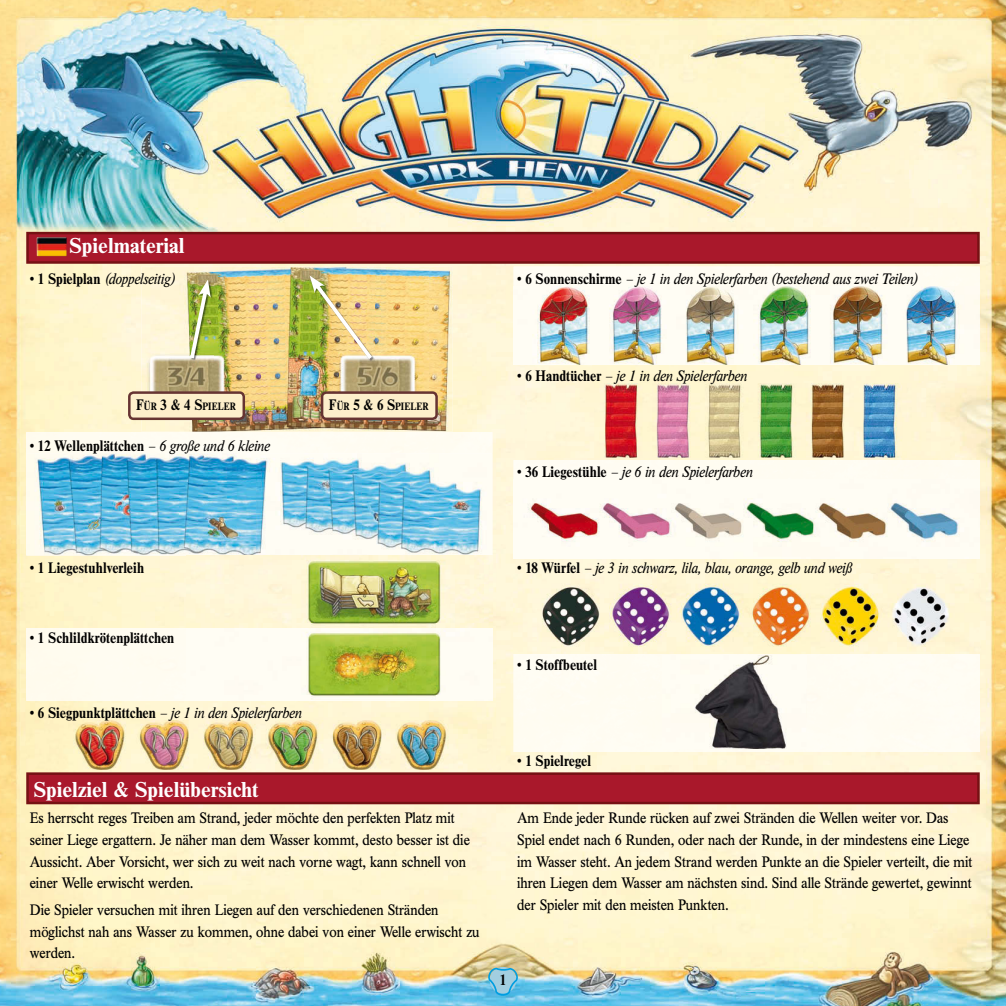
<style>
.page{position:relative;width:1006px;height:1006px;background:#fff}
.page>*{position:absolute;margin:0;border:0;box-sizing:border-box;transform-origin:0 0}
.t1{font:700 21.25px "Times BQ";color:#fff}
.t2{font:15px/21.9px "Times BQ";color:#000;scale:.9 1}
.t3{font:italic 15px "Times BQ";color:#000;scale:.9 1}
.t4{font:700 15px "Times BQ";letter-spacing:.005em;color:#000;scale:.9 1}
.t5{font:700 10.5px "Times BQ";letter-spacing:.015em;color:#000;scale:.9 1}
.s1{font-weight:700;font-style:normal}
.s2{font-size:15px}
.s3{font-weight:400;font-style:italic}
</style>
<div class="page">
<img style="left:0;top:0;width:1006px;height:1006px">
<div style="left:27px;top:233px;width:951px;height:29px;background:#a9182b"></div>
<div style="left:26px;top:232px;width:953px;height:32px;border:2px solid #761114"></div>
<div style="left:26px;top:432px;width:466px;height:21px;background:#fffcf2"></div>
<div style="left:513px;top:266px;width:466px;height:20px;background:#fffcf2"></div>
<div style="left:513px;top:460px;width:466px;height:19px;background:#fffcf2"></div>
<img style="left:513px;top:575px;width:466px;height:177px">
<div style="left:26px;top:628px;width:160px;height:73px;background:#fffcf0"></div>
<div style="left:27px;top:773px;width:951px;height:30px;background:#a9182b"></div>
<div style="left:26px;top:772px;width:953px;height:32px;border:2px solid #761114"></div>
<img style="left:141px;top:266px;width:312px;height:165px">
<img style="left:513px;top:286px;width:466px;height:79px">
<img style="left:527px;top:383px;width:439px;height:75px">
<img style="left:513px;top:479px;width:466px;height:79px">
<img style="left:662px;top:655px;width:145px;height:94px">
<img style="left:26px;top:453px;width:466px;height:102px">
<img style="left:186px;top:555px;width:306px;height:146px">
<img style="left:26px;top:720px;width:466px;height:50px">
<img style="left:211px;top:280px;width:2px;height:81px">
<img style="left:187px;top:279px;width:24px;height:83px">
<img style="left:310px;top:275px;width:66px;height:88px">
<svg style="left:487px;top:965px;width:32px;height:31px"></svg>
<img style="left:37px;top:237px;width:30px;height:19px">
<div style="left:129px;top:392px;width:115px;height:27px;background:#fdefcb;border-radius:4px"></div>
<div style="left:128px;top:391px;width:117px;height:29px;border:2px solid #663432;border-radius:4px"></div>
<div style="left:322px;top:392px;width:114px;height:27px;background:#fdefcb;border-radius:4px"></div>
<div style="left:321px;top:391px;width:117px;height:29px;border:2px solid #663432;border-radius:4px"></div>
<h1 class="t1" style="left:69px;top:233px;width:117px">Spielmaterial</h1>
<p class="t3" style="left:30px;top:271px;width:162px"><span class="s1">• 1 Spielplan</span> (doppelseitig)</p>
<p class="t3" style="left:517px;top:271px;width:446px"><span class="s1">• 6 Sonnenschirme</span> – je 1 in den Spielerfarben (bestehend aus zwei Teilen)</p>
<p class="t5" style="left:136px;top:400px;width:112px"><span class="s2">F</span>ÜR <span class="s2">3 &amp; 4 S</span>PIELER</p>
<p class="t5" style="left:329px;top:400px;width:112px"><span class="s2">F</span>ÜR <span class="s2">5 &amp; 6 S</span>PIELER</p>
<p class="t4" style="left:30px;top:437px;width:267px">• 12 Wellenplättchen <span class="s3">– 6 große und 6 kleine</span></p>
<p class="t3" style="left:517px;top:367px;width:256px"><span class="s1">• 6 Handtücher</span> – je 1 in den Spielerfarben</p>
<p class="t3" style="left:517px;top:463px;width:262px"><span class="s1">• 36 Liegestühle</span> – je 6 in den Spielerfarben</p>
<p class="t4" style="left:30px;top:559px;width:128px">• 1 Liegestuhlverleih</p>
<p class="t3" style="left:517px;top:559px;width:373px"><span class="s1">• 18 Würfel</span> – je 3 in schwarz, lila, blau, orange, gelb und weiß</p>
<p class="t4" style="left:30px;top:629px;width:162px">• 1 Schlildkrötenplättchen</p>
<p class="t3" style="left:30px;top:704px;width:303px"><span class="s1">• 6 Siegpunktplättchen</span> – je 1 in den Spielerfarben</p>
<h1 class="t1" style="left:33px;top:776px;width:226px">Spielziel &amp; Spielübersicht</h1>
<p class="t2" style="left:30px;top:807px;width:490px">Es herrscht reges Treiben am Strand, jeder möchte den perfekten Platz mit seiner Liege ergattern. Je näher man dem Wasser kommt, desto besser ist die Aussicht. Aber Vorsicht, wer sich zu weit nach vorne wagt, kann schnell von einer Welle erwischt werden.</p>
<p class="t2" style="left:30px;top:898px;width:501px">Die Spieler versuchen mit ihren Liegen auf den verschiedenen Stränden möglichst nah ans Wasser zu kommen, ohne dabei von einer Welle erwischt zu werden.</p>
<p class="t4" style="left:517px;top:655px;width:90px">• 1 Stoffbeutel</p>
<p class="t4" style="left:517px;top:752px;width:84px">• 1 Spielregel</p>
<p class="t2" style="left:517px;top:806px;width:507px">Am Ende jeder Runde rücken auf zwei Stränden die Wellen weiter vor. Das Spiel endet nach 6 Runden, oder nach der Runde, in der mindestens eine Liege im Wasser steht. An jedem Strand werden Punkte an die Spieler verteilt, die mit ihren Liegen dem Wasser am nächsten sind. Sind alle Strände gewertet, gewinnt der Spieler mit den meisten Punkten.</p>
<p class="t4" style="left:500px;top:970px;width:9px">1</p>
</div>
